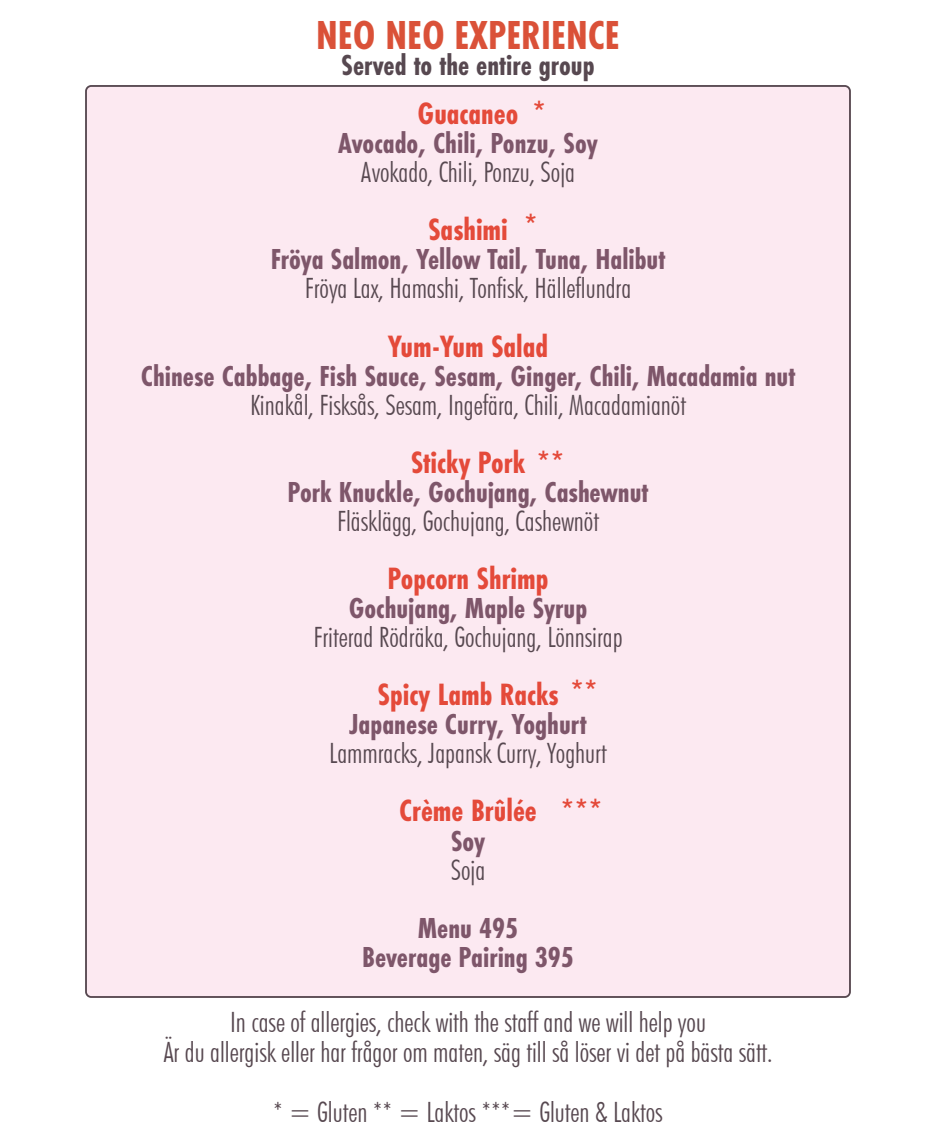
<style>
.page{position:relative;width:936px;height:1134px;background:#fff}
.page>*{position:absolute;margin:0;border:0;box-sizing:border-box;transform-origin:0 0}
.t1{font:700 42px "Futura PT Cond";color:#da5138}
.t2{font:700 32px "Futura PT Cond";color:#e44a3a}
.t3{font:700 30px/29px "Futura PT Cond";color:#7e566a;text-align:center}
.t4{font:700 30px "Futura PT Cond";color:#574850}
.t5{font:300 condensed 28px/30px "Futura BT";color:#574850;text-align:center}
</style>
<div class="page">
<div style="left:86px;top:86px;width:763px;height:911px;background:#fce9f1;border-radius:5px"></div>
<h1 class="t1" style="left:316px;top:11px;width:305px">NEO NEO EXPERIENCE</h1>
<p class="t4" style="left:341px;top:48px;width:255px">Served to the entire group</p>
<p class="t2" style="left:417px;top:94px;width:130px">Guacaneo *</p>
<p class="t3" style="left:338px;top:128px;width:261px">Avocado, Chili, Ponzu, Soy</p>
<p class="t5" style="left:361px;top:156px;width:216px">Avokado, Chili, Ponzu, Soja</p>
<p class="t2" style="left:428px;top:210px;width:81px">Sashimi</p>
<p class="t3" style="left:271px;top:244px;width:396px">Fröya Salmon, Yellow Tail, Tuna, Halibut</p>
<p class="t5" style="left:305px;top:272px;width:328px">Fröya Lax, Hamashi, Tonfisk, Hälleflundra</p>
<p class="t2" style="left:388px;top:327px;width:162px">Yum-Yum Salad</p>
<p class="t3" style="left:141px;top:361px;width:656px">Chinese Cabbage, Fish Sauce, Sesam, Ginger, Chili, Macadamia nut</p>
<p class="t5" style="left:250px;top:389px;width:437px">Kinakål, Fisksås, Sesam, Ingefära, Chili, Macadamianöt</p>
<p class="t2" style="left:523px;top:208px;width:15px">*</p>
<p class="t2" style="left:411px;top:443px;width:155px">Sticky Pork **</p>
<p class="t3" style="left:287px;top:477px;width:362px">Pork Knuckle, Gochujang, Cashewnut</p>
<p class="t5" style="left:337px;top:505px;width:263px">Fläsklägg, Gochujang, Cashewnöt</p>
<p class="t2" style="left:387px;top:559px;width:163px">Popcorn Shrimp</p>
<p class="t3" style="left:349px;top:593px;width:240px">Gochujang, Maple Syrup</p>
<p class="t5" style="left:313px;top:621px;width:311px">Friterad Rödräka, Gochujang, Lönnsirap</p>
<p class="t2" style="left:377px;top:675px;width:222px">Spicy Lamb Racks **</p>
<p class="t3" style="left:349px;top:709px;width:239px">Japanese Curry, Yoghurt</p>
<p class="t5" style="left:329px;top:737px;width:279px">Lammracks, Japansk Curry, Yoghurt</p>
<p class="t2" style="left:399px;top:791px;width:139px">Crème Brûlée</p>
<p class="t3" style="left:450px;top:826px;width:36px">Soy</p>
<p class="t5" style="left:450px;top:854px;width:36px">Soja</p>
<p class="t3" style="left:362px;top:913px;width:213px">Menu 495<br>Beverage Pairing 395</p>
<p class="t2" style="left:560px;top:793px;width:43px">***</p>
<p class="t5" style="left:163px;top:1007px;width:610px">In case of allergies, check with the staff and we will help you<br>Är du allergisk eller har frågor om maten, säg till så löser vi det på bästa sätt.</p>
<p class="t5" style="left:273px;top:1097px;width:391px">* = Gluten ** = Laktos ***= Gluten &amp; Laktos</p>
</div>
